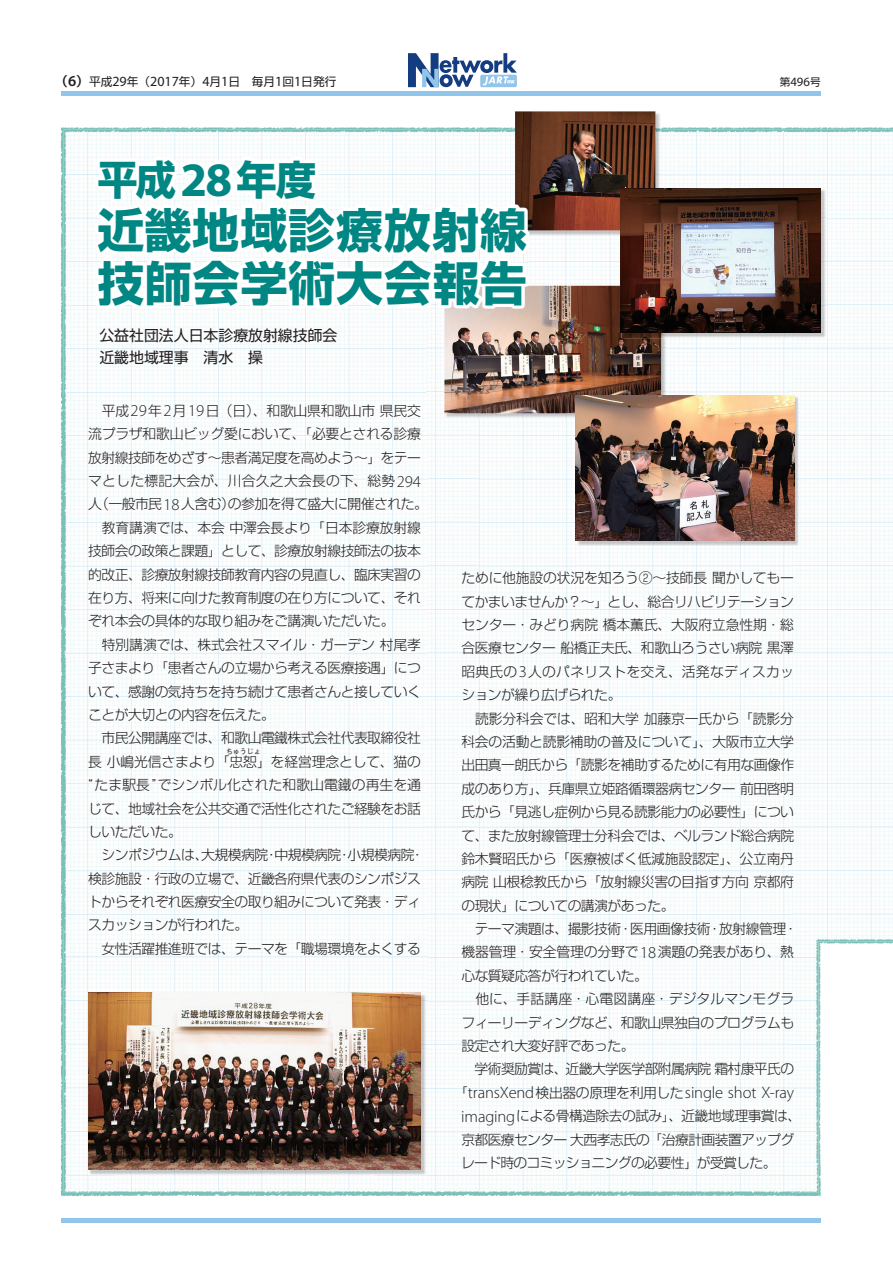
<style>
.page{position:relative;width:893px;height:1263px;background:#fff}
.page>*{position:absolute;margin:0;border:0;box-sizing:border-box;transform-origin:0 0}
.t1{font:700 46.8px/53.1px "Shin Go Pr 6";letter-spacing:.02em;color:#008683}
.t2{font:700 40.2px "Shin Go Pr 6";color:#008683}
.t3{font:300 16.65px "Myriad Pro";letter-spacing:-.01em;color:#231f20}
.t4{font:14.85px/22.4px "Shin Go Pr 6";color:#231f20}
.t5{font:300 13.8px/23.4px "Shin Go Pr 6";letter-spacing:-.04em;color:#231f20}
.t6{font:12.75px "Myriad Pro";color:#231f20}
.t7{font:11.7px "Shin Go Pr 6";color:#231f20}
.t8{font:300 6.9px "Shin Go Pr 6";color:#231f20}
.s1{font-family:"Shin Go Pr 6 De";font-weight:700;font-size:12.75px}
.s2{font-family:"Myriad Pro";font-weight:600;font-size:15.3px}
.s3{font-family:"Myriad Pro";font-size:14.1px}
.s4{font-family:"Shin Go Pr 6";font-size:10.65px}
.s5{font-family:"Myriad Pro";font-size:48.3px}
.s6{font-family:"Myriad Pro";font-size:16.65px}
.s7{font-family:"Hira Kaku Std W2";font-weight:400}
.s8{font-family:"Hira Kaku Std W2";font-weight:400;font-size:13.8px}
.s9{font-family:"Shin Go Pr 6";font-size:13.8px}
</style>
<div class="page">
<hr style="left:62px;top:1218px;width:759px;height:4px;background:#92c5ea">
<div style="left:62px;top:91px;width:759px;height:5px;background:#92c5ea"></div>
<svg style="left:408px;top:53px;width:109px;height:34px"></svg>
<img style="left:60px;top:127px;width:455px;height:38px">
<img style="left:661px;top:127px;width:232px;height:108px">
<img style="left:61px;top:165px;width:50px;height:1031px">
<img style="left:789px;top:981px;width:32px;height:215px">
<img style="left:111px;top:1193px;width:678px;height:3px">
<img style="left:64px;top:130px;width:362px;height:903px">
<img style="left:426px;top:130px;width:89px;height:22px">
<img style="left:536px;top:236px;width:85px;height:50px">
<img style="left:790px;top:235px;width:103px;height:746px">
<img style="left:426px;top:344px;width:52px;height:849px">
<img style="left:666px;top:338px;width:124px;height:57px">
<img style="left:478px;top:418px;width:104px;height:775px">
<img style="left:582px;top:546px;width:208px;height:647px">
<img style="left:789px;top:980px;width:30px;height:213px">
<img style="left:64px;top:1033px;width:51px;height:160px">
<img style="left:375px;top:1033px;width:52px;height:160px">
<img style="left:115px;top:1175px;width:260px;height:18px">
<img style="left:89px;top:994px;width:337px;height:181px">
<img style="left:88px;top:993px;width:333px;height:177px">
<img style="left:655px;top:114px;width:6px;height:16px">
<img style="left:536px;top:130px;width:125px;height:106px">
<img style="left:515px;top:111px;width:140px;height:119px">
<img style="left:445px;top:338px;width:221px;height:80px">
<img style="left:444px;top:286px;width:217px;height:127px">
<img style="left:666px;top:189px;width:160px;height:149px">
<img style="left:622px;top:333px;width:44px;height:5px">
<img style="left:621px;top:188px;width:200px;height:145px">
<svg style="left:90px;top:152px;width:446px;height:192px"></svg>
<img style="left:577px;top:396px;width:222px;height:150px">
<img style="left:576px;top:395px;width:218px;height:146px">
<p class="t7" style="left:55px;top:72px;width:283px"><span class="s1">（</span><span class="s2">6</span><span class="s1">）</span>平成<span class="s3">29</span>年（<span class="s3">2017</span>年）<span class="s3">4</span>月<span class="s3">1</span>日　毎月<span class="s3">1</span>回<span class="s3">1</span>日発行</p>
<p class="t6" style="left:780px;top:74px;width:42px"><span class="s4">第</span>496<span class="s4">号</span></p>
<h2 class="t2" style="left:97px;top:147px;width:220px">平成<span class="s5">28</span>年度</h2>
<h1 class="t1" style="left:97px;top:202px;width:431px">近畿地域診療放射線技師会学術大会報告</h1>
<p class="t4" style="left:99px;top:323px;width:240px">公益社団法人日本診療放射線技師会近畿地域理事　清水　操</p>
<p class="t5" style="left:88px;top:398px;width:341px">　平成<span class="s6">29</span>年<span class="s6">2</span>月<span class="s6">19</span>日（日）、和歌山県和歌山市県民交流プラザ和歌山ビッグ愛において、<span class="s7">「</span>必要とされる診療放射線技師をめざす～患者満足度を高めよう～<span class="s7">」</span>をテーマとした標記大会が、川合久之大会長の下、総勢<span class="s6">294</span>人（一般市民<span class="s6">18</span>人含む）の参加を得て盛大に開催された。　教育講演では、本会中澤会長より<span class="s7">「</span>日本診療放射線技師会の政策と課題<span class="s7">」</span>として、診療放射線技師法の抜本的改正、診療放射線技師教育内容の見直し、臨床実習の在り方、将来に向けた教育制度の在り方について、それぞれ本会の具体的な取り組みをご講演いただいた。<br>　特別講演では、株式会社スマイル・ガーデン村尾孝子さまより<span class="s7">「</span>患者さんの立場から考える医療接遇<span class="s7">」</span>について、感謝の気持ちを持ち続けて患者さんと接していくことが大切との内容を伝えた。<br>　市民公開講座では、和歌山電鐵株式会社代表取締役社長小嶋光信さまより<span class="s7">「</span>忠恕<span class="s7">」</span>を経営理念として、猫の</p>
<p class="t8" style="left:226px;top:745px;width:36px">ちゅうじょ</p>
<p class="t5" style="left:88px;top:772px;width:338px">“たま駅長”でシンボル化された和歌山電鐵の再生を通じて、地域社会を公共交通で活性化されたご経験をお話しいただいた。<br>　シンポジウムは、大規模病院・中規模病院・小規模病院・検診施設・行政の立場で、近畿各府県代表のシンポジストからそれぞれ医療安全の取り組みについて発表・ディスカッションが行われた。<br>　女性活躍推進班では、テーマを<span class="s7">「</span>職場環境をよくする</p>
<p class="t5" style="left:461px;top:565px;width:338px">ために他施設の状況を知ろう②～技師長聞かしてもーてかまいませんか？～<span class="s7">」</span>とし、総合リハビリテーションセンター・みどり病院橋本薫氏、大阪府立急性期・総合医療センター船橋正夫氏、和歌山ろうさい病院黒澤昭典氏の<span class="s6">3</span>人のパネリストを交え、活発なディスカッションが繰り広げられた。<br>　読影分科会では、昭和大学加藤京一氏から<span class="s7">「</span>読影分科会の活動と読影補助の普及について<span class="s7">」</span>、大阪市立大学出田真一朗氏から<span class="s7">「</span>読影を補助するために有用な画像作成のあり方<span class="s7">」</span>、兵庫県立姫路循環器病センター前田啓明氏から<span class="s7">「</span>見逃し症例から見る読影能力の必要性<span class="s7">」</span>について、また放射線管理士分科会では、ベルランド総合病院鈴木賢昭氏から<span class="s7">「</span>医療被ばく低減施設認定<span class="s7">」</span>、公立南丹病院山根稔教氏から<span class="s7">「</span>放射線災害の目指す方向京都府の現状<span class="s7">」</span>についての講演があった。<br>　テーマ演題は、撮影技術・医用画像技術・放射線管理・機器管理・安全管理の分野で<span class="s6">18</span>演題の発表があり、熱心な質疑応答が行われていた。<br>　他に、手話講座・心電図講座・デジタルマンモグラフィーリーディングなど、和歌山県独自のプログラムも設定され大変好評であった。<br>　学術奨励賞は、近畿大学医学部附属病院霜村康平氏の</p>
<p class="t3" style="left:454px;top:1083px;width:341px"><span class="s8">「</span>transXend<span class="s9">検出器の原理を利用した</span>single shot X-ray</p>
<p class="t5" style="left:461px;top:1103px;width:342px"><span class="s6">imaging</span>による骨構造除去の試み<span class="s7">」</span>、近畿地域理事賞は、京都医療センター大西孝志氏の<span class="s7">「</span>治療計画装置アップグレード時のコミッショニングの必要性<span class="s7">」</span>が受賞した。</p>
</div>
